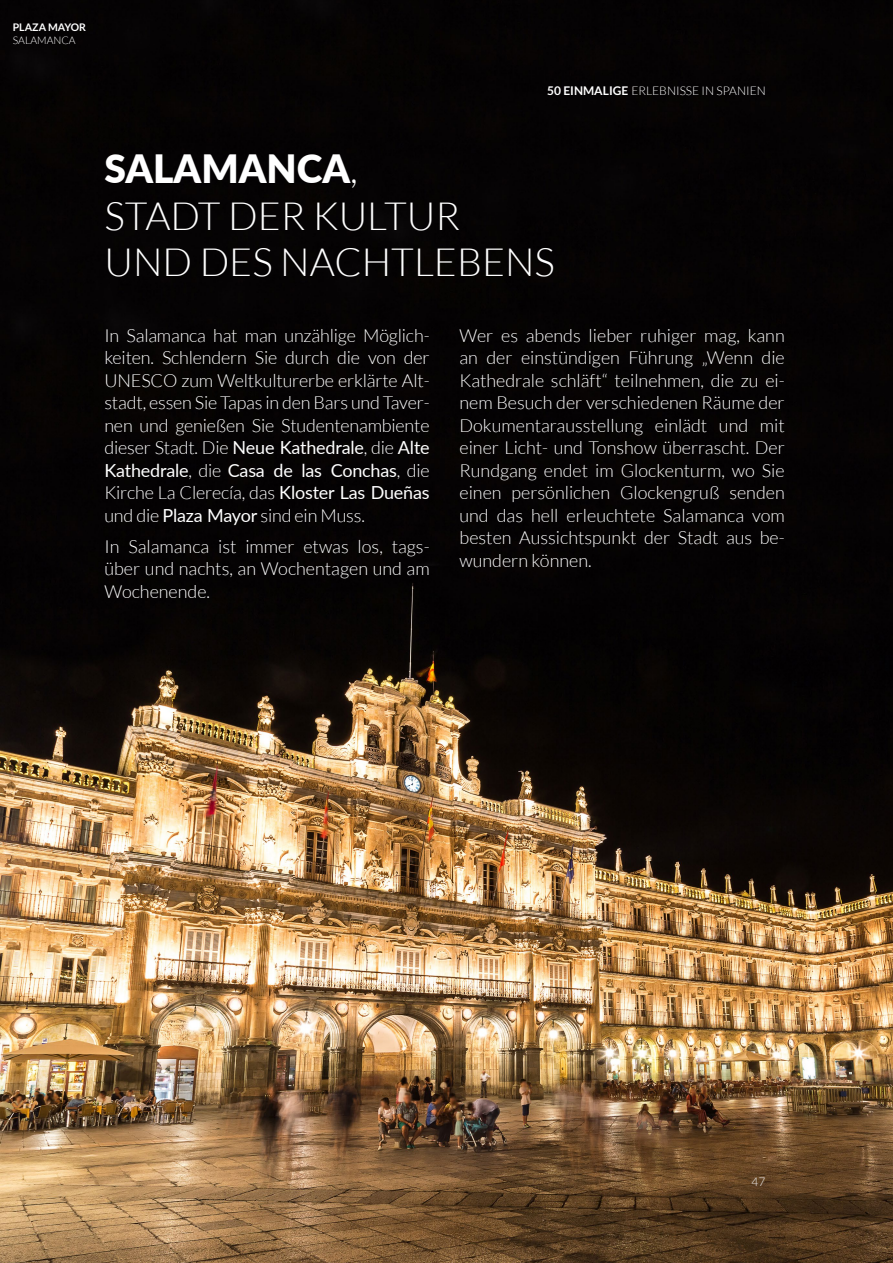
<style>
.page{position:relative;width:893px;height:1263px;background:#fff}
.page>*{position:absolute;margin:0;border:0;box-sizing:border-box;transform-origin:0 0}
.t1{font:300 39px/46.8px "Lato";color:#fff}
.Body{font:300 18px/22.5px "Lato";color:#fff;text-align:justify}
.t2{font:300 12px "Lato";color:#fff}
.t3{font:300 12px "Lato";color:#f3f3f3}
.PIE_ARRIBA{font:700 10.5px "Lato";color:#fff}
.PIE_ARRIBA-2{font:300 10.5px "Lato";color:#fff}
.s1{font-weight:700}
.s2{font-weight:900}
.s3{font-weight:400}
</style>
<div class="page">
<img style="left:0;top:0;width:893px;height:1263px">
<p class="PIE_ARRIBA" style="left:13px;top:22px;width:75px">PLAZA MAYOR</p>
<p class="PIE_ARRIBA-2" style="left:13px;top:35px;width:64px">SALAMANCA</p>
<p class="t2" style="left:547px;top:84px;width:220px"><span class="s1">50 EINMALIGE</span> ERLEBNISSE IN SPANIEN</p>
<h1 class="t1" style="left:104px;top:146px;width:452px"><span class="s2">SALAMANCA</span>,<br>STADT DER KULTUR<br>UND DES NACHTLEBENS</h1>
<p class="Body" style="left:104px;top:324px;width:327px">In Salamanca hat man unzählige Möglich&shy;keiten. Schlendern Sie durch die von der UNESCO zum Weltkulturerbe erklärte Alt&shy;stadt, essen Sie Tapas in den Bars und Taver&shy;nen und genießen Sie Studentenambiente dieser Stadt. Die <span class="s3">Neue Kathedrale</span>, die <span class="s3">Alte Kathedrale</span>, die <span class="s3">Casa de las Conchas</span>, die Kirche La Clerecía, das <span class="s3">Kloster Las Dueñas </span>und die <span class="s3">Plaza Mayor</span> sind ein Muss.</p>
<p class="Body" style="left:104px;top:535px;width:327px">In Salamanca ist immer etwas los, tags&shy;über und nachts, an Wochentagen und am Wochenende.</p>
<p class="Body" style="left:459px;top:324px;width:327px">Wer es abends lieber ruhiger mag, kann an der einstündigen Führung „Wenn die Kathedrale schläft“ teilnehmen, die zu ei&shy;nem Besuch der verschiedenen Räume der Dokumentarausstellung einlädt und mit einer Licht- und Tonshow überrascht. Der Rundgang endet im Glockenturm, wo Sie einen persönlichen Glockengruß senden und das hell erleuchtete Salamanca vom besten Aussichtspunkt der Stadt aus be&shy;wundern können.</p>
<p class="t3" style="left:751px;top:1175px;width:15px">47</p>
</div>
